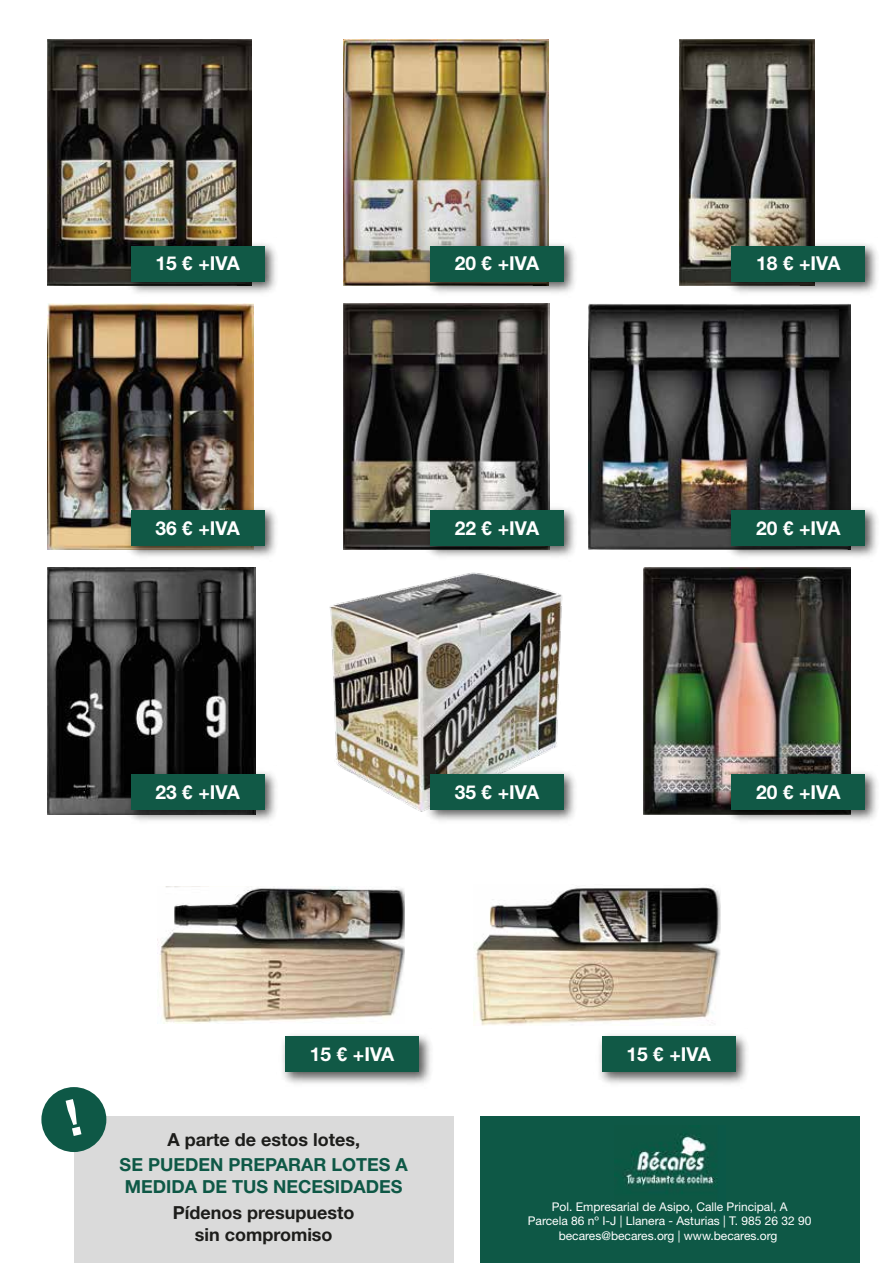
<style>
.page{position:relative;width:893px;height:1263px;background:#fff}
.page>*{position:absolute;margin:0;border:0;box-sizing:border-box;transform-origin:0 0}
.t1{font:700 19.2px "Helvetica Neue";color:#fff}
.t2{font:700 18px/21.6px "Helvetica Neue";color:#1d1d1b;text-align:center}
.t3{font:700 18px/21.6px "Helvetica Neue";color:#0e5846}
.t4{font:12px/14.4px "Helvetica Neue";color:#fff;text-align:center}
.s1{font-family:"Helvetica World"}
</style>
<div class="page">
<div style="left:480px;top:1116px;width:379px;height:147px;background:#0e5846"></div>
<div style="left:74px;top:1116px;width:379px;height:147px;background:#dadada"></div>
<div style="left:41px;top:1087px;width:65px;height:65px;background:#0e5846;border-radius:50%"></div>
<img style="left:47px;top:39px;width:204px;height:247px">
<img style="left:122px;top:238px;width:154px;height:55px">
<div style="left:131px;top:246px;width:134px;height:35px;background:#115946"></div>
<img style="left:343px;top:39px;width:206px;height:247px">
<img style="left:421px;top:238px;width:154px;height:55px">
<div style="left:430px;top:246px;width:134px;height:35px;background:#115946"></div>
<img style="left:679px;top:39px;width:136px;height:247px">
<img style="left:723px;top:238px;width:154px;height:55px">
<div style="left:731px;top:246px;width:134px;height:35px;background:#115946"></div>
<img style="left:47px;top:303px;width:207px;height:247px">
<img style="left:122px;top:502px;width:154px;height:55px">
<div style="left:131px;top:510px;width:134px;height:35px;background:#115946"></div>
<img style="left:343px;top:303px;width:207px;height:247px">
<img style="left:421px;top:502px;width:154px;height:55px">
<div style="left:430px;top:510px;width:134px;height:35px;background:#115946"></div>
<img style="left:589px;top:303px;width:261px;height:247px">
<img style="left:723px;top:502px;width:154px;height:55px">
<div style="left:731px;top:510px;width:134px;height:35px;background:#115946"></div>
<img style="left:47px;top:567px;width:208px;height:247px">
<img style="left:122px;top:766px;width:154px;height:55px">
<div style="left:131px;top:774px;width:134px;height:35px;background:#115946"></div>
<img style="left:329px;top:572px;width:234px;height:240px">
<img style="left:421px;top:766px;width:154px;height:55px">
<div style="left:430px;top:774px;width:134px;height:35px;background:#115946"></div>
<img style="left:643px;top:567px;width:207px;height:247px">
<img style="left:723px;top:766px;width:154px;height:55px">
<div style="left:731px;top:774px;width:134px;height:35px;background:#115946"></div>
<img style="left:614px;top:1133px;width:103px;height:54px">
<img style="left:599px;top:1035px;width:148px;height:49px">
<div style="left:602px;top:1037px;width:133px;height:35px;background:#115946"></div>
<img style="left:282px;top:1035px;width:149px;height:49px">
<div style="left:285px;top:1037px;width:134px;height:35px;background:#115946"></div>
<img style="left:157px;top:886px;width:247px;height:137px">
<img style="left:474px;top:887px;width:246px;height:138px">
<h1 class="t1" style="left:155px;top:252px;width:86px">15 <span class="s1">€</span> +IVA</h1>
<h1 class="t1" style="left:455px;top:252px;width:86px">20 <span class="s1">€</span> +IVA</h1>
<h1 class="t1" style="left:756px;top:252px;width:86px">18 <span class="s1">€</span> +IVA</h1>
<h1 class="t1" style="left:155px;top:516px;width:86px">36 <span class="s1">€</span> +IVA</h1>
<h1 class="t1" style="left:455px;top:516px;width:86px">22 <span class="s1">€</span> +IVA</h1>
<h1 class="t1" style="left:756px;top:516px;width:86px">20 <span class="s1">€</span> +IVA</h1>
<h1 class="t1" style="left:155px;top:780px;width:86px">23 <span class="s1">€</span> +IVA</h1>
<h1 class="t1" style="left:455px;top:780px;width:86px">35 <span class="s1">€</span> +IVA</h1>
<h1 class="t1" style="left:756px;top:780px;width:86px">20 <span class="s1">€</span> +IVA</h1>
<h1 class="t1" style="left:310px;top:1042px;width:86px">15 <span class="s1">€</span> +IVA</h1>
<h1 class="t1" style="left:626px;top:1042px;width:86px">15 <span class="s1">€</span> +IVA</h1>
<h2 class="t2" style="left:167px;top:1128px;width:194px">A parte de estos lotes,</h2>
<h2 class="t3" style="left:120px;top:1154px;width:290px">SE PUEDEN PREPARAR LOTES A<br>MEDIDA DE TUS NECESIDADES</h2>
<h2 class="t2" style="left:173px;top:1201px;width:183px">Pídenos presupuesto sin compromiso</h2>
<p class="t4" style="left:528px;top:1199px;width:285px">Pol. Empresarial de Asipo, Calle Principal, A<br>Parcela 86 nº I-J | Llanera - Asturias | T. 985 26 32 90 becares@becares.org | www.becares.org</p>
</div>
